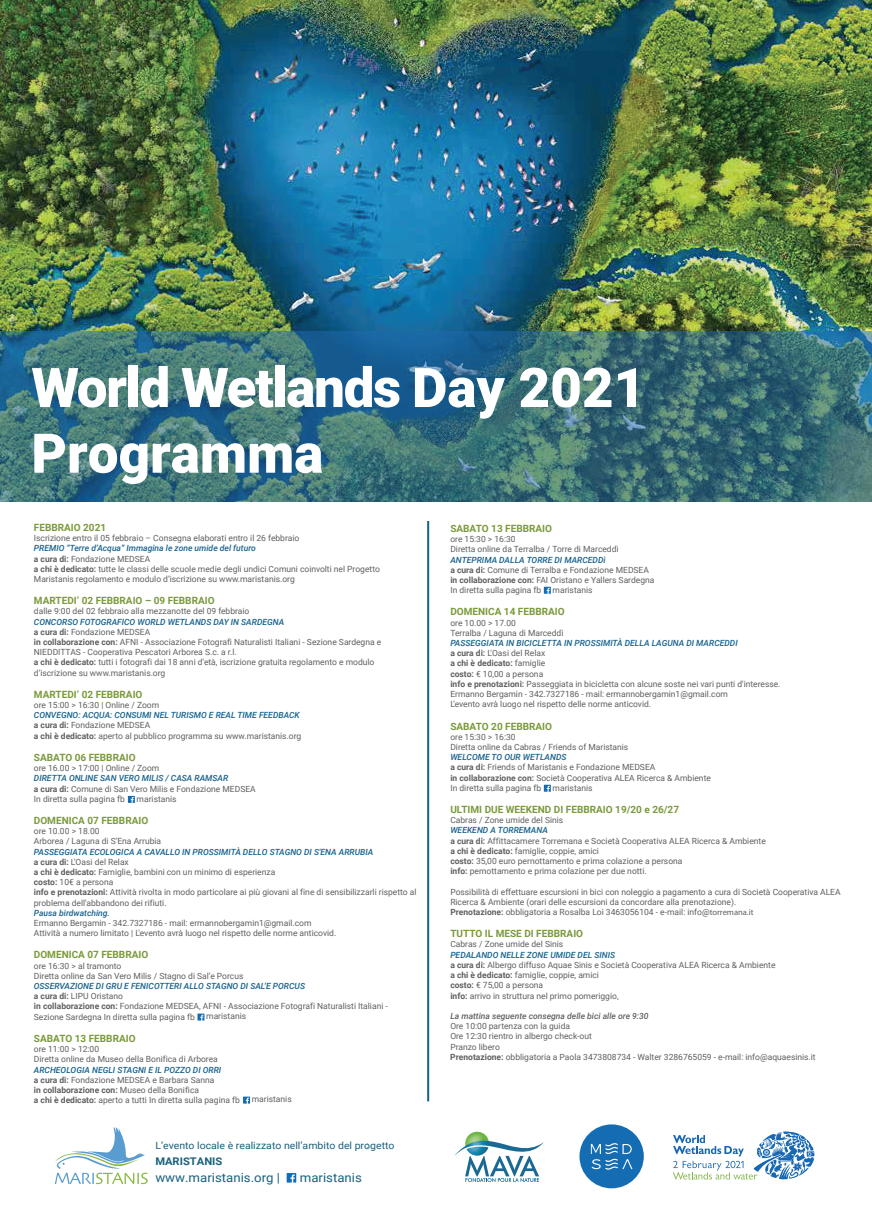
<style>
.page{position:relative;width:872px;height:1222px;background:#fff}
.page>*{position:absolute;margin:0;border:0;box-sizing:border-box;transform-origin:0 0}
.t1{font:900 54.7px/65.7px "Roboto";color:#fff}
.t2{font:12.5px "Roboto";color:#19617d;scale:1.06 1}
.t3{font:700 10.55px "Roboto";color:#19617d;scale:1.06 1}
.t4{font:700 10px "Roboto";color:#7b9a3c}
.t5{font:9.95px "Roboto";color:#19617d;scale:1.06 1}
.t6{font:300 8.8px "Helvetica";color:#19617d;scale:1.06 1}
.t7{font:8.5px/10.2px "Roboto";color:#5e605f}
.t8{font:italic 500 8.5px "Roboto";color:#5e605f}
.t9{font:italic 500 8.5px "Roboto";color:#16618c}
.s1{font-weight:500;font-style:italic;color:#16618c}
.s2{font-weight:700}
.s3{font-family:"Myriad Pro"}
</style>
<div class="page">
<img style="left:0;top:0;width:871px;height:331px">
<svg style="left:0;top:331px;width:871px;height:170px;background:#396f7a"></svg>
<hr style="left:427px;top:521px;width:2px;height:580px;background:#16618c">
<svg style="left:673px;top:1131px;width:141px;height:48px"></svg>
<svg style="left:55px;top:1127px;width:93px;height:56px"></svg>
<svg style="left:286px;top:1173px;width:10px;height:9px"></svg>
<div style="left:579px;top:1124px;width:64px;height:64px;background:#146cb2;border-radius:50%"></div>
<svg style="left:590px;top:1143px;width:42px;height:26px"></svg>
<svg style="left:454px;top:1131px;width:89px;height:50px"></svg>
<svg style="left:128px;top:795px;width:7px;height:7px"></svg>
<svg style="left:197px;top:1013px;width:7px;height:7px"></svg>
<svg style="left:543px;top:586px;width:7px;height:7px"></svg>
<svg style="left:543px;top:784px;width:7px;height:7px"></svg>
<svg style="left:243px;top:1096px;width:7px;height:7px"></svg>
<h1 class="t1" style="left:31px;top:352px;width:615px">World Wetlands Day 2021<br>Programma</h1>
<p class="t4" style="left:34px;top:520px;width:74px">FEBBRAIO 2021</p>
<p class="t7" style="left:34px;top:532px;width:267px">Iscrizione entro il 05 febbraio – Consegna elaborati entro il 26 febbraio</p>
<p class="t7" style="left:34px;top:543px;width:347px"><span class="s1">PREMIO “Terre d’Acqua” Immagina le zone umide del futuro<br></span><span class="s2">a cura di:</span> Fondazione MEDSEA<br><span class="s2">a chi è dedicato:</span> tutte le classi delle scuole medie degli undici Comuni coinvolti nel Progetto Maristanis regolamento e modulo d’iscrizione su www.maristanis.org</p>
<p class="t4" style="left:34px;top:593px;width:182px">MARTEDI’ 02 FEBBRAIO – 09 FEBBRAIO</p>
<p class="t7" style="left:34px;top:606px;width:217px">dalle 9:00 del 02 febbraio alla mezzanotte del 09 febbraio</p>
<p class="t7" style="left:34px;top:616px;width:349px"><span class="s1">CONCORSO FOTOGRAFICO WORLD WETLANDS DAY IN SARDEGNA<br></span><span class="s2">a cura di:</span> Fondazione MEDSEA<br><span class="s2">in collaborazione con:</span> AFNI - Associazione Fotografi Naturalisti Italiani - Sezione Sardegna e NIEDDITTAS - Cooperativa Pescatori Arborea S.c. a r.l.<br><span class="s2">a chi è dedicato:</span> tutti i fotografi dai 18 anni d’età, iscrizione gratuita regolamento e modulo d’iscrizione su www.maristanis.org</p>
<p class="t4" style="left:34px;top:687px;width:110px">MARTEDI’ 02 FEBBRAIO</p>
<p class="t7" style="left:34px;top:699px;width:127px">ore 15:00 &gt; 16:30 | Online / Zoom</p>
<p class="t7" style="left:34px;top:709px;width:269px"><span class="s1">CONVEGNO: ACQUA: CONSUMI NEL TURISMO E REAL TIME FEEDBACK </span><span class="s2">a cura di:</span> Fondazione MEDSEA<br><span class="s2">a chi è dedicato:</span> aperto al pubblico programma su www.maristanis.org</p>
<p class="t4" style="left:34px;top:750px;width:103px">SABATO 06 FEBBRAIO</p>
<p class="t7" style="left:34px;top:762px;width:127px">ore 16.00 &gt; 17:00 | Online / Zoom</p>
<p class="t7" style="left:34px;top:772px;width:223px"><span class="s1">DIRETTA ONLINE SAN VERO MILIS / CASA RAMSAR<br></span><span class="s2">a cura di:</span> Comune di San Vero Milis e Fondazione MEDSEA<br>In diretta sulla pagina fb</p>
<p class="t4" style="left:34px;top:813px;width:116px">DOMENICA 07 FEBBRAIO</p>
<p class="t7" style="left:34px;top:825px;width:129px">ore 10.00 &gt; 18.00<br>Arborea / Laguna di S’Ena Arrubia</p>
<p class="t7" style="left:34px;top:846px;width:384px"><span class="s1">PASSEGGIATA ECOLOGICA A CAVALLO IN PROSSIMITÀ DELLO STAGNO DI S'ENA ARRUBIA<br></span><span class="s2">a cura di:</span> L'Oasi del Relax<br><span class="s2">a chi è dedicato:</span> Famiglie, bambini con un minimo di esperienza<br><span class="s2">costo:</span> 10€ a persona<br><span class="s2">info e prenotazioni:</span> Attività rivolta in modo particolare ai più giovani al fine di sensibilizzarli rispetto al problema dell'abbandono dei rifiuti.</p>
<p class="t9" style="left:34px;top:906px;width:77px">Pausa birdwatching.</p>
<p class="t7" style="left:34px;top:917px;width:304px">Ermanno Bergamin - 342.7327186 - mail: ermannobergamin1@gmail.com<br>Attività a numero limitato | L'evento avrà luogo nel rispetto delle norme anticovid.</p>
<p class="t4" style="left:34px;top:947px;width:116px">DOMENICA 07 FEBBRAIO</p>
<p class="t7" style="left:34px;top:960px;width:211px">ore 16:30 &gt; al tramonto<br>Diretta online da San Vero Milis / Stagno di Sal’e Porcus</p>
<p class="t7" style="left:34px;top:980px;width:355px"><span class="s1">OSSERVAZIONE DI GRU E FENICOTTERI ALLO STAGNO DI SAL’E PORCUS<br></span><span class="s2">a cura di:</span> LIPU Oristano<br><span class="s2">in collaborazione con:</span> Fondazione MEDSEA, AFNI - Associazione Fotografi Naturalisti Italiani - Sezione Sardegna In diretta sulla pagina fb</p>
<p class="t4" style="left:34px;top:1031px;width:103px">SABATO 13 FEBBRAIO</p>
<p class="t7" style="left:34px;top:1043px;width:185px">ore 11:00 &gt; 12:00<br>Diretta online da Museo della Bonifica di Arborea</p>
<p class="t7" style="left:34px;top:1063px;width:207px"><span class="s1">ARCHEOLOGIA NEGLI STAGNI E IL POZZO DI ORRI<br></span><span class="s2">a cura di:</span> Fondazione MEDSEA e Barbara Sanna<br><span class="s2">in collaborazione con:</span> Museo della Bonifica<br><span class="s2">a chi è dedicato:</span> aperto a tutti In diretta sulla pagina fb</p>
<p class="t4" style="left:450px;top:521px;width:103px">SABATO 13 FEBBRAIO</p>
<p class="t7" style="left:450px;top:533px;width:170px">ore 15:30 &gt; 16:30<br>Diretta online da Terralba / Torre di Marceddì</p>
<p class="t7" style="left:450px;top:554px;width:205px"><span class="s1">ANTEPRIMA DALLA TORRE DI MARCEDDì<br></span><span class="s2">a cura di:</span> Comune di Terralba e Fondazione MEDSEA <span class="s2">in collaborazione con:</span> FAI Oristano e Yallers Sardegna In diretta sulla pagina fb</p>
<p class="t4" style="left:450px;top:604px;width:116px">DOMENICA 14 FEBBRAIO</p>
<p class="t7" style="left:450px;top:617px;width:115px">ore 10.00 &gt; 17.00<br>Terralba / Laguna di Marceddì</p>
<p class="t7" style="left:450px;top:637px;width:331px"><span class="s1">PASSEGGIATA IN BICICLETTA IN PROSSIMITÀ DELLA LAGUNA DI MARCEDDI<br></span><span class="s2">a cura di:</span> L'Oasi del Relax<br><span class="s2">a chi è dedicato:</span> famiglie<br><span class="s2">costo:</span> € 10,00 a persona<br><span class="s2">info e prenotazioni:</span> Passeggiata in bicicletta con alcune soste nei vari punti d'interesse.<br>Ermanno Bergamin - 342.7327186 - mail: ermannobergamin1@gmail.com<br>L'evento avrà luogo nel rispetto delle norme anticovid.</p>
<p class="t4" style="left:450px;top:718px;width:103px">SABATO 20 FEBBRAIO</p>
<p class="t7" style="left:450px;top:731px;width:179px">ore 15:30 &gt; 16:30<br>Diretta online da Cabras / Friends of Maristanis</p>
<p class="t7" style="left:450px;top:751px;width:262px"><span class="s1">WELCOME TO OUR WETLANDS<br></span><span class="s2">a cura di:</span> Friends of Maristanis e Fondazione MEDSEA<br><span class="s2">in collaborazione con:</span> Società Cooperativa ALEA Ricerca &amp; Ambiente In diretta sulla pagina fb</p>
<p class="t4" style="left:450px;top:802px;width:230px">ULTIMI DUE WEEKEND DI FEBBRAIO 19/20 e 26/27</p>
<p class="t7" style="left:450px;top:814px;width:114px">Cabras / Zone umide del Sinis</p>
<p class="t7" style="left:450px;top:824px;width:317px"><span class="s1">WEEKEND A TORREMANA<br></span><span class="s2">a cura di:</span> Affittacamere Torremana e Società Cooperativa ALEA Ricerca &amp; Ambiente <span class="s2">a chi è dedicato:</span> famiglie, coppie, amici<br><span class="s2">costo:</span> 35,00 euro pernottamento e prima colazione a persona<br><span class="s2">info:</span> pernottamento e prima colazione per due notti.</p>
<p class="t7" style="left:450px;top:886px;width:391px">Possibilità di effettuare escursioni in bici con noleggio a pagamento a cura di Società Cooperativa ALEA<br>Ricerca &amp; Ambiente (orari delle escursioni da concordare alla prenotazione).<br><span class="s2">Prenotazione:</span> obbligatoria a Rosalba Loi 3463056104 - e-mail: info@<span class="s3">torremana.it</span></p>
<p class="t4" style="left:450px;top:926px;width:134px">TUTTO IL MESE DI FEBBRAIO</p>
<p class="t7" style="left:450px;top:938px;width:114px">Cabras / Zone umide del Sinis</p>
<p class="t7" style="left:450px;top:949px;width:326px"><span class="s1">PEDALANDO NELLE ZONE UMIDE DEL SINIS<br></span><span class="s2">a cura di:</span> Albergo diffuso Aquae Sinis e Società Cooperativa ALEA Ricerca &amp; Ambiente <span class="s2">a chi è dedicato:</span> famiglie, coppie, amici<br><span class="s2">costo:</span> € 75,00 a persona<br><span class="s2">info:</span> arrivo in struttura nel primo pomeriggio,</p>
<p class="t8" style="left:450px;top:1009px;width:200px">La mattina seguente consegna delle bici alle ore 9:30</p>
<p class="t7" style="left:450px;top:1020px;width:366px">Ore 10:00 partenza con la guida<br>Ore 12:30 rientro in albergo check-out<br>Pranzo libero<br><span class="s2">Prenotazione:</span> obbligatoria a Paola 3473808734 - Walter 3286765059 - e-mail: info@aquaesinis.it</p>
<p class="t7" style="left:552px;top:584px;width:41px">maristanis</p>
<p class="t7" style="left:552px;top:782px;width:41px">maristanis</p>
<p class="t7" style="left:136px;top:793px;width:41px">maristanis</p>
<p class="t7" style="left:206px;top:1010px;width:41px">maristanis</p>
<p class="t7" style="left:252px;top:1093px;width:41px">maristanis</p>
<p class="t5" style="left:155px;top:1138px;width:227px">L’evento locale è realizzato nell’ambito del progetto</p>
<p class="t6" style="left:366px;top:1137px;width:4px">:</p>
<p class="t3" style="left:155px;top:1153px;width:65px">MARISTANIS</p>
<h2 class="t2" style="left:155px;top:1168px;width:119px">www.maristanis.org |</h2>
<h2 class="t2" style="left:300px;top:1168px;width:60px">maristanis</h2>
</div>
